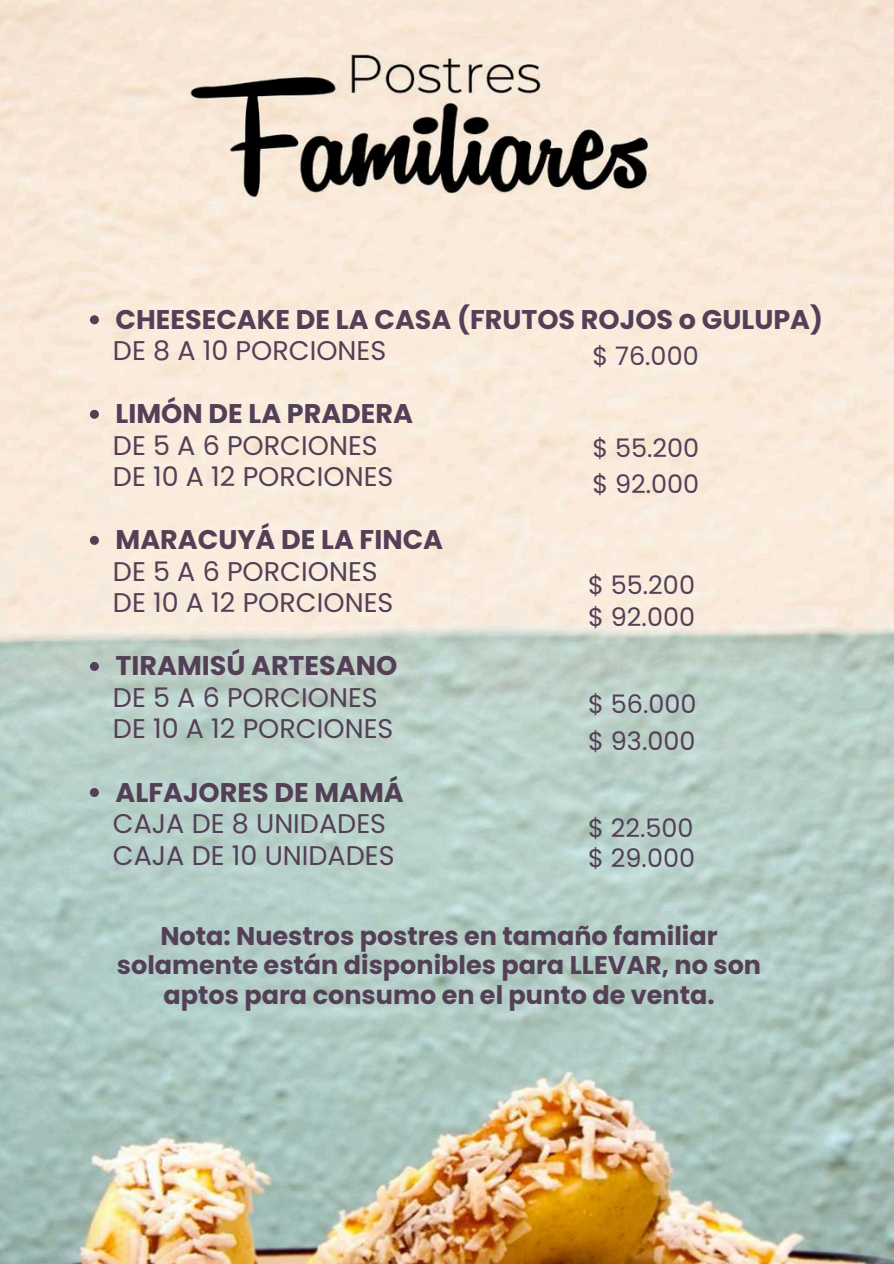
<style>
.page{position:relative;width:894px;height:1264px;background:#fff}
.page>*{position:absolute;margin:0;border:0;box-sizing:border-box;transform-origin:0 0}
.t1{font:27px/31.5px "Poppins";color:#534057}
.t2{font:700 27px "Poppins";color:#534057}
.t3{font:700 25.5px/29.2px "Poppins";color:#534057;text-align:center}
.t4{font:25.5px/36.3px "Poppins";color:#534057}
</style>
<div class="page">
<img style="left:0;top:0;width:893px;height:1263px">
<svg style="left:90px;top:315px;width:9px;height:9px"></svg>
<svg style="left:90px;top:410px;width:9px;height:9px"></svg>
<svg style="left:90px;top:536px;width:9px;height:9px"></svg>
<svg style="left:90px;top:662px;width:9px;height:9px"></svg>
<svg style="left:90px;top:788px;width:9px;height:9px"></svg>
<p class="t2" style="left:115px;top:300px;width:708px">CHEESECAKE DE LA CASA (FRUTOS ROJOS o GULUPA)</p>
<p class="t1" style="left:113px;top:335px;width:275px">DE 8 A 10 PORCIONES</p>
<p class="t2" style="left:115px;top:395px;width:299px">LIMÓN DE LA PRADERA</p>
<p class="t1" style="left:113px;top:429px;width:282px">DE 5 A 6 PORCIONES<br>DE 10 A 12 PORCIONES</p>
<p class="t2" style="left:115px;top:521px;width:329px">MARACUYÁ DE LA FINCA</p>
<p class="t1" style="left:113px;top:555px;width:282px">DE 5 A 6 PORCIONES<br>DE 10 A 12 PORCIONES</p>
<p class="t2" style="left:115px;top:647px;width:283px">TIRAMISÚ ARTESANO</p>
<p class="t1" style="left:113px;top:681px;width:282px">DE 5 A 6 PORCIONES<br>DE 10 A 12 PORCIONES</p>
<p class="t2" style="left:115px;top:773px;width:289px">ALFAJORES DE MAMÁ</p>
<p class="t1" style="left:113px;top:807px;width:283px">CAJA DE 8 UNIDADES<br>CAJA DE 10 UNIDADES</p>
<p class="t4" style="left:592px;top:338px;width:108px">$ 76.000</p>
<p class="t4" style="left:592px;top:430px;width:108px">$ 55.200 $ 92.000</p>
<p class="t4" style="left:588px;top:568px;width:108px;line-height:32.2px">$ 55.200 $ 92.000</p>
<p class="t4" style="left:588px;top:686px;width:110px">$ 56.000 $ 93.000</p>
<p class="t4" style="left:588px;top:813px;width:108px;line-height:29.7px">$ 22.500 $ 29.000</p>
<p class="t3" style="left:117px;top:921px;width:645px">Nota: Nuestros postres en tamaño familiar solamente están disponibles para LLEVAR, no son aptos para consumo en el punto de venta.</p>
</div>
